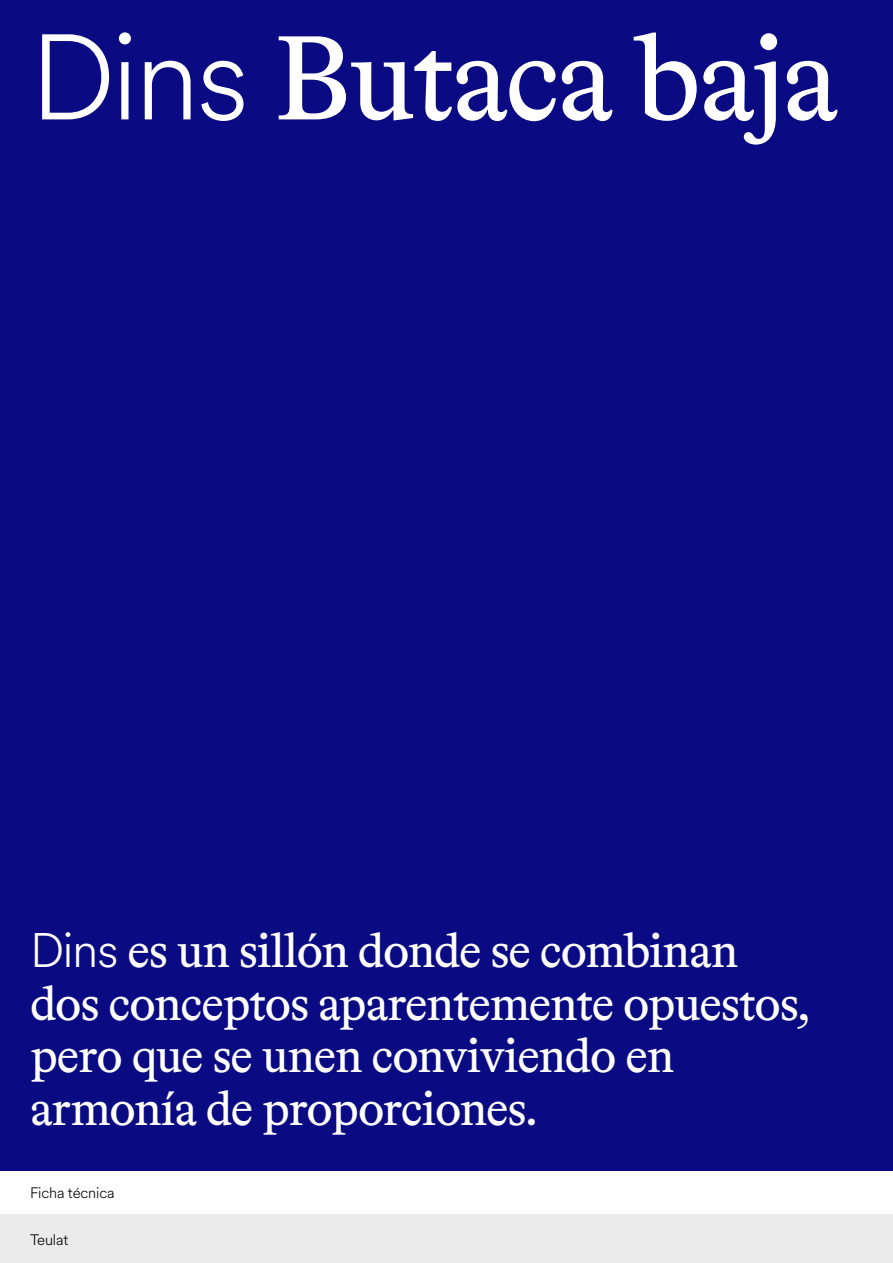
<style>
.page{position:relative;width:893px;height:1263px;background:#fff}
.page>*{position:absolute;margin:0;border:0;box-sizing:border-box;transform-origin:0 0}
.t1{font:120px "Bradford LL";letter-spacing:-.025em;color:#fff}
.t2{font:48px/52.5px "Bradford LL";letter-spacing:-.025em;color:#fff}
.t3{font:300 15px "Circular XX";letter-spacing:-.01em;color:#000}
.s1{font-family:"Circular XX";font-weight:300}
</style>
<div class="page">
<div style="left:0;top:0;width:893px;height:1170px;background:#0a0a82"></div>
<div style="left:0;top:1215px;width:893px;height:48px;background:#ebebeb"></div>
<h1 class="t1" style="left:30px;top:-1px;width:810px"><span class="s1">Dins</span> Butaca baja</h1>
<p class="t2" style="left:30px;top:922px;width:783px"><span class="s1">Dins</span> es un sillón donde se combinan dos conceptos aparentemente opuestos, pero que se unen conviviendo en armonía de proporciones.</p>
<p class="t3" style="left:30px;top:1183px;width:86px">Ficha técnica</p>
<p class="t3" style="left:30px;top:1229px;width:40px">Teulat</p>
</div>
